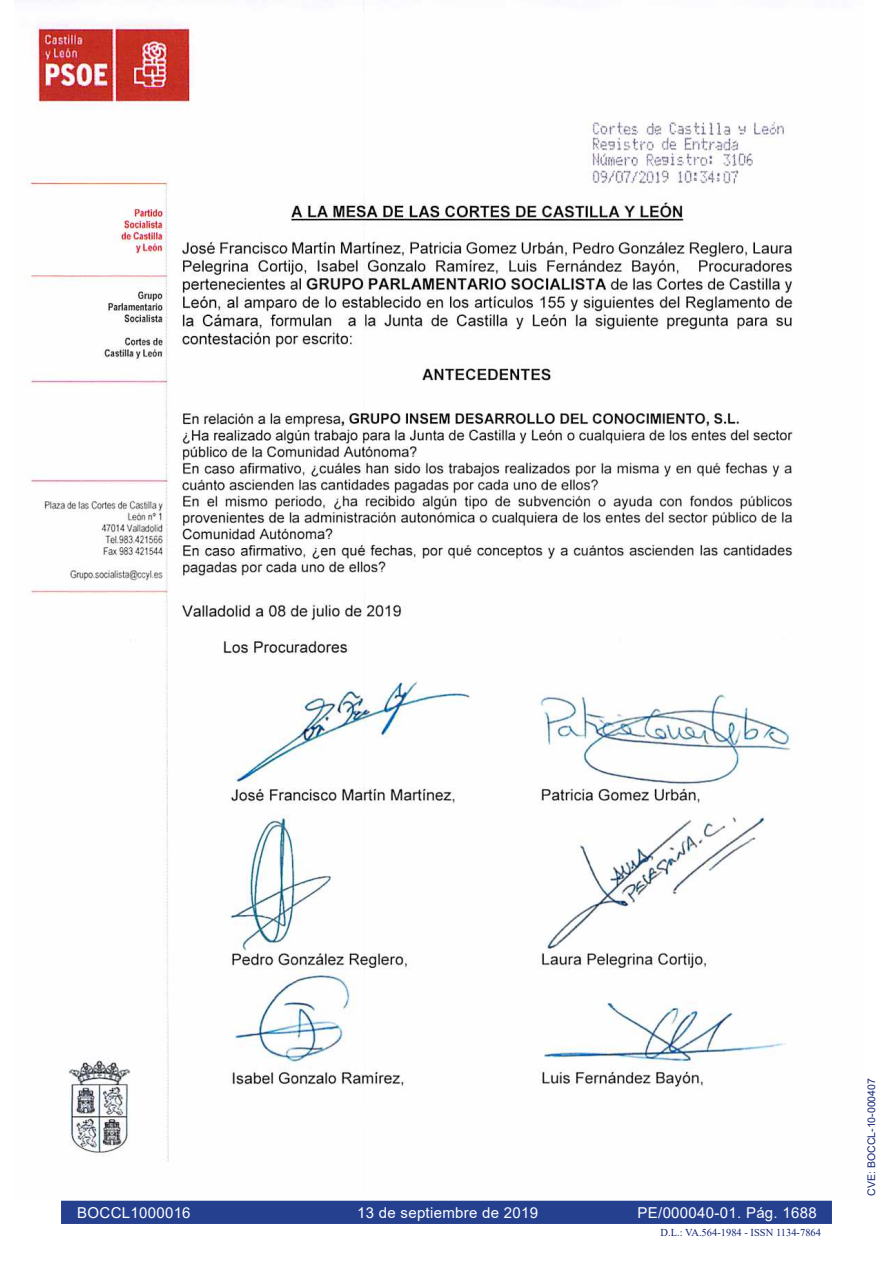
<style>
.page{position:relative;width:893px;height:1263px;background:#fff}
.page>*{position:absolute;margin:0;border:0;box-sizing:border-box;transform-origin:0 0}
.E_CVE{font:15px "Arial";letter-spacing:.02em;color:#fff}
.t1{font:10.5px "Times New Roman";color:#132477}
.t2{font:10.5px "Arial";color:#132477}
</style>
<div class="page">
<div style="left:60px;top:1200px;width:773px;height:25px;background:#25408f"></div>
<div style="left:60px;top:1199px;width:773px;height:26px;border:2px solid #fff"></div>
<img style="left:25px;top:0;width:808px;height:1200px">
<p class="E_CVE" style="left:77px;top:1202px;width:115px">BOCCL1000016</p>
<p class="E_CVE" style="left:357px;top:1202px;width:183px">13 de septiembre de 2019</p>
<p class="E_CVE" style="left:638px;top:1202px;width:181px">PE/000040-01. Pág. 1688</p>
<p class="t1" style="left:661px;top:1225px;width:162px">D.L.: VA.564-1984 - ISSN 1134-7864</p>
<p class="t2" style="left:864px;top:1195px;width:119px;rotate:-90deg">CVE: BOCCL-10-000407</p>
</div>
